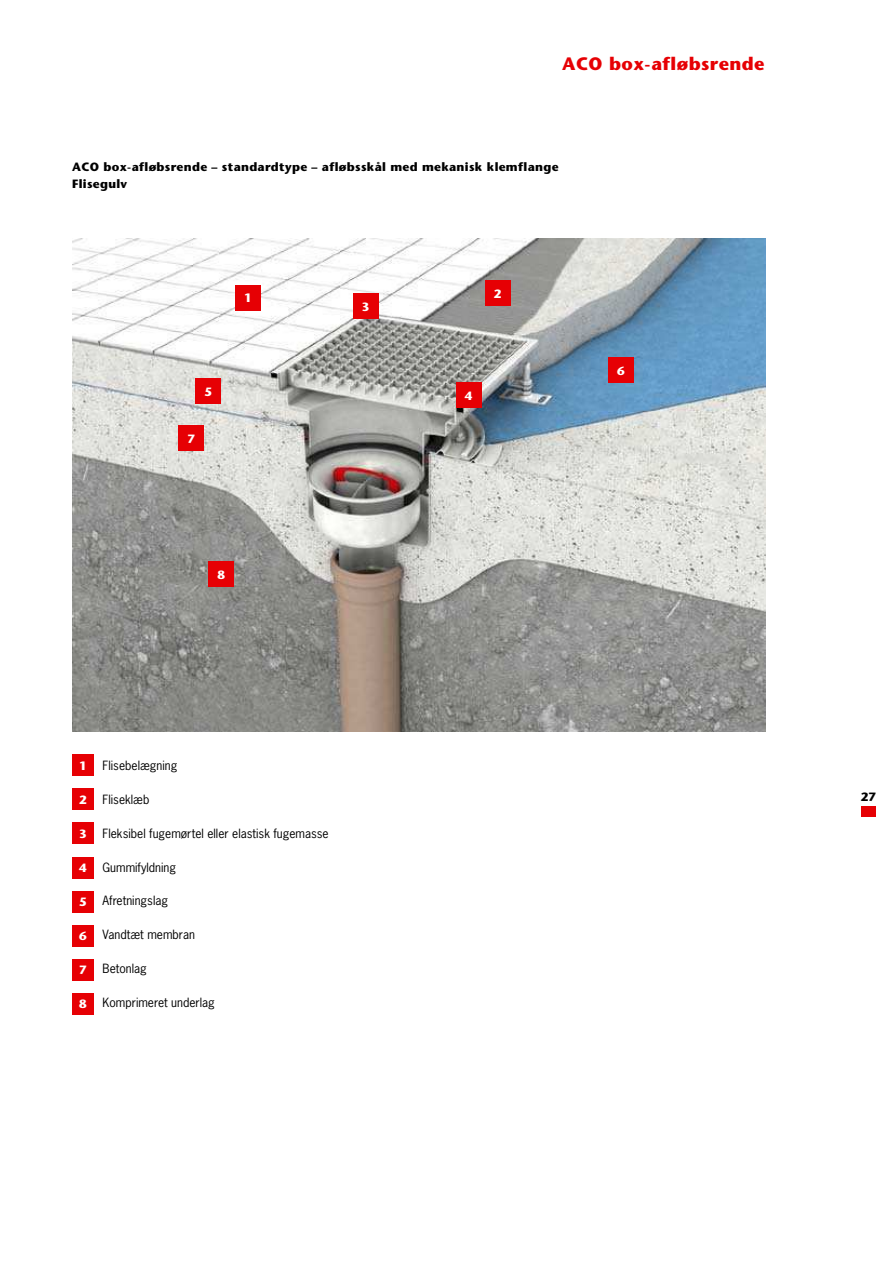
<style>
.page{position:relative;width:893px;height:1263px;background:#fff}
.page>*{position:absolute;margin:0;border:0;box-sizing:border-box;transform-origin:0 0}
.t1{font:700 18px "Stone Sans";letter-spacing:.025em;color:#e60004}
.t2{font:12px "News Gothic";color:#000}
.t3{font:700 12px/16.5px "Stone Sans";letter-spacing:.025em;color:#000}
.t4{font:700 12px "Stone Sans";color:#fff}
</style>
<div class="page">
<hr style="left:861px;top:806px;width:4px;height:10px;background:#e60004">
<div style="left:866px;top:806px;width:5px;height:10px;background:#e60004"></div>
<hr style="left:872px;top:806px;width:4px;height:10px;background:#e60004">
<div style="left:72px;top:891px;width:22px;height:21px;background:#e60004"></div>
<div style="left:72px;top:959px;width:22px;height:21px;background:#e60004"></div>
<div style="left:72px;top:993px;width:22px;height:21px;background:#e60004"></div>
<div style="left:72px;top:857px;width:22px;height:21px;background:#e60004"></div>
<div style="left:72px;top:925px;width:22px;height:21px;background:#e60004"></div>
<div style="left:72px;top:823px;width:22px;height:21px;background:#e60004"></div>
<div style="left:72px;top:789px;width:22px;height:21px;background:#e60004"></div>
<div style="left:72px;top:755px;width:22px;height:21px;background:#e60004"></div>
<img style="left:72px;top:238px;width:694px;height:494px">
<div style="left:235px;top:285px;width:26px;height:25px;background:#e60004"></div>
<div style="left:485px;top:281px;width:25px;height:25px;background:#e60004"></div>
<div style="left:353px;top:293px;width:25px;height:26px;background:#e60004"></div>
<div style="left:456px;top:383px;width:25px;height:25px;background:#e60004"></div>
<div style="left:196px;top:378px;width:25px;height:26px;background:#e60004"></div>
<div style="left:608px;top:357px;width:26px;height:26px;background:#e60004"></div>
<div style="left:179px;top:425px;width:25px;height:26px;background:#e60004"></div>
<div style="left:208px;top:561px;width:26px;height:26px;background:#e60004"></div>
<h1 class="t1" style="left:562px;top:56px;width:204px">ACO box-afløbsrende</h1>
<p class="t3" style="left:72px;top:160px;width:488px">ACO box-afløbsrende – standardtype – afløbsskål med mekanisk klemflange<br>Flisegulv</p>
<p class="t4" style="left:205px;top:387px;width:9px">5</p>
<p class="t4" style="left:188px;top:434px;width:9px">7</p>
<p class="t4" style="left:244px;top:293px;width:9px">1</p>
<p class="t4" style="left:494px;top:289px;width:9px">2</p>
<p class="t4" style="left:362px;top:302px;width:9px">3</p>
<p class="t4" style="left:465px;top:391px;width:9px">4</p>
<p class="t4" style="left:217px;top:570px;width:9px">8</p>
<p class="t4" style="left:79px;top:761px;width:9px">1</p>
<p class="t2" style="left:103px;top:761px;width:76px">Flisebelægning</p>
<p class="t2" style="left:103px;top:794px;width:48px">Fliseklæb</p>
<p class="t2" style="left:103px;top:828px;width:228px">Fleksibel fugemørtel eller elastisk fugemasse</p>
<p class="t2" style="left:103px;top:862px;width:75px">Gummifyldning</p>
<p class="t2" style="left:103px;top:896px;width:67px">Afretningslag</p>
<p class="t2" style="left:103px;top:929px;width:94px">Vandtæt membran</p>
<p class="t2" style="left:103px;top:963px;width:46px">Betonlag</p>
<p class="t2" style="left:103px;top:997px;width:114px">Komprimeret underlag</p>
<p class="t4" style="left:79px;top:795px;width:9px">2</p>
<p class="t4" style="left:79px;top:829px;width:9px">3</p>
<p class="t4" style="left:79px;top:863px;width:9px">4</p>
<p class="t4" style="left:79px;top:897px;width:9px">5</p>
<p class="t4" style="left:79px;top:931px;width:9px">6</p>
<p class="t4" style="left:79px;top:965px;width:9px">7</p>
<p class="t4" style="left:79px;top:999px;width:9px">8</p>
<p class="t4" style="left:617px;top:366px;width:9px">6</p>
<p class="t3" style="left:861px;top:789px;width:17px">27</p>
</div>
